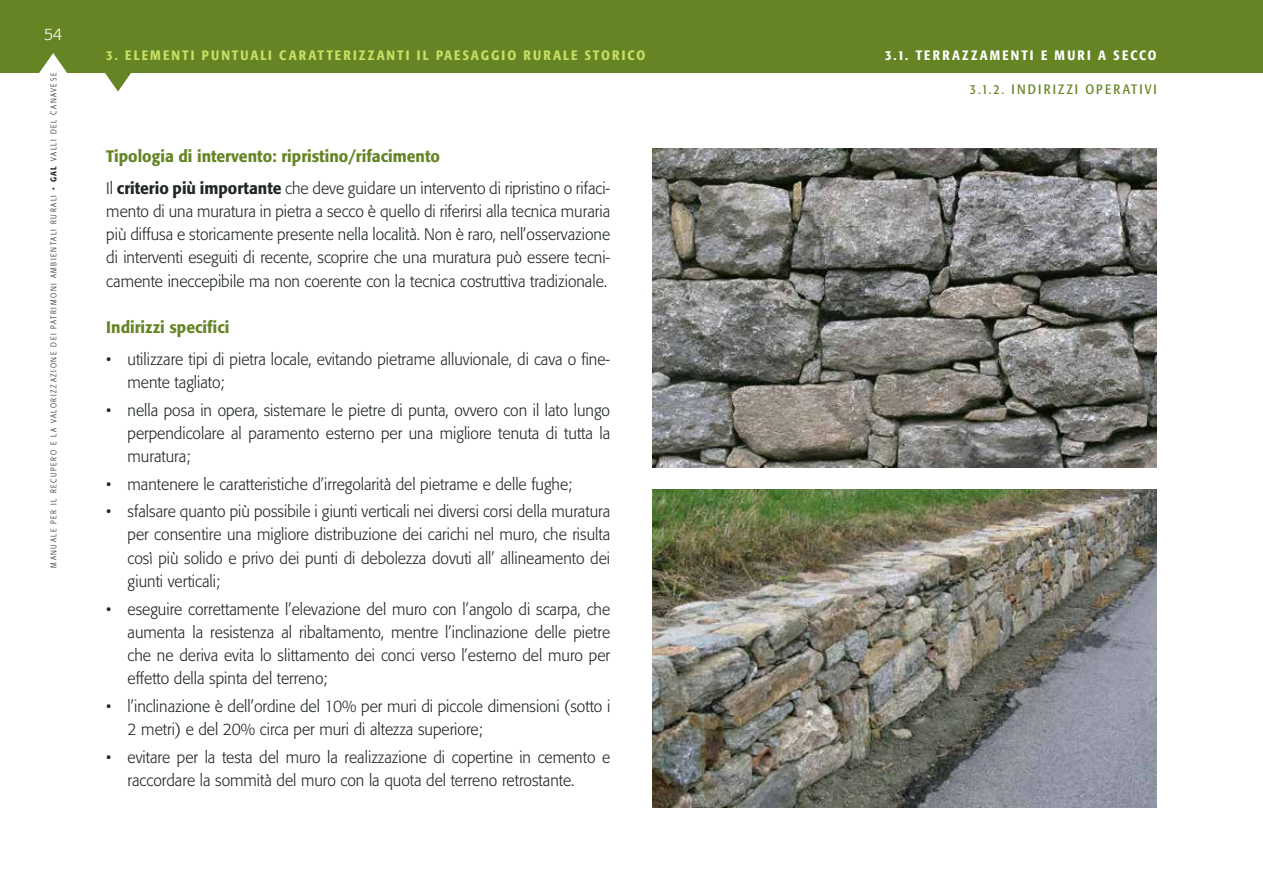
<style>
.page{position:relative;width:1263px;height:893px;background:#fff}
.page>*{position:absolute;margin:0;border:0;box-sizing:border-box;transform-origin:0 0}
.t1{font:300 16.5px/23.2px "Formata";color:#202724;scale:.95 1}
.t2{font:500 16.5px "Formata";color:#658525;scale:.95 1}
.t3{font:300 16.5px "Formata";color:#fff}
.t4{font:500 condensed 13.5px "Formata";letter-spacing:.14em;color:#c7df63}
.t5{font:500 condensed 13.5px "Formata";letter-spacing:.17em;color:#fff}
.t6{font:condensed 13.5px "Formata";letter-spacing:.15em;color:#658525}
.t7{font:300 condensed 8.25px "Formata";letter-spacing:.19em;color:#202724}
.s1{font-weight:500}
.s2{font-weight:500;color:#658525}
</style>
<div class="page">
<div style="left:0;top:0;width:1263px;height:72px;background:#658525"></div>
<svg style="left:38px;top:53px;width:31px;height:20px"></svg>
<svg style="left:102px;top:72px;width:31px;height:20px"></svg>
<img style="left:653px;top:149px;width:504px;height:319px">
<img style="left:653px;top:489px;width:504px;height:319px">
<p class="t3" style="left:44px;top:25px;width:20px">54</p>
<p class="t7" style="left:49px;top:568px;width:496px;rotate:-90deg">Manuale per il recupero e la valorizzazione dei patrimoni am bientali rurali • <span class="s1">GAL</span> Valli del Canavese</p>
<p class="t4" style="left:106px;top:47px;width:540px">3. ELEMENTI PUNTUALI CARATTERIZZANTI IL PAESAGGIO RURALE STORICO</p>
<p class="t1" style="left:106px;top:140px;width:532px;line-height:31.8px"><span class="s2">Tipologia di intervento: ripristino/rifacimento<br></span>Il <span class="s1">criterio più importante</span> che deve guidare un intervento di ripristino o rifaci-</p>
<p class="t1" style="left:106px;top:200px;width:532px;text-align:justify">mento di una muratura in pietra a secco è quello di riferirsi alla tecnica muraria più diffusa e storicamente presente nella località . Non è raro, nell’osservazione di interventi eseguiti di recente, scoprire che una muratura può essere tecni&shy;camente ineccepibile ma non coerente con la tecnica costruttiva tradizionale.</p>
<p class="t2" style="left:106px;top:317px;width:131px">Indirizzi specifici</p>
<p class="t1" style="left:128px;top:348px;width:509px;text-indent:-21px">• utilizzare tipi di pietra locale, evitando pietrame alluvionale, di cava o fine&shy;mente tagliato;</p>
<p class="t1" style="left:128px;top:398px;width:510px;text-align:justify;text-indent:-21px">• nella posa in opera, sistemare le pietre di punta, ovvero con il lato lungo perpendicolare al paramento esterno per una migliore tenuta di tutta la muratura;</p>
<p class="t1" style="left:106px;top:472px;width:492px">• mantenere le caratteristiche d’irregolarità del pietrame e delle fughe;</p>
<p class="t1" style="left:128px;top:500px;width:510px;text-align:justify;text-indent:-21px">• sfalsare quanto più possibile i giunti verticali nei diversi corsi della muratura per consentire una migliore distribuzione dei carichi nel muro, che risulta così più solido e privo dei punti di debolezza dovuti all’ allineamento dei giunti verticali;</p>
<p class="t1" style="left:128px;top:597px;width:510px;text-align:justify;text-indent:-21px">• eseguire correttamente l’elevazione del muro con l’angolo di scarpa, che aumenta la resistenza al ribaltamento, mentre l’inclinazione delle pietre che ne deriva evita lo slittamento dei conci verso l’esterno del muro per effetto della spinta del terreno;</p>
<p class="t1" style="left:128px;top:694px;width:510px;text-indent:-21px">• l’inclinazione è dell’ordine del 10% per muri di piccole dimensioni (sotto i<br>2 metri) e del 20% circa per muri di altezza superiore;</p>
<p class="t1" style="left:128px;top:745px;width:509px;text-indent:-21px">• evitare per la testa del muro la realizzazione di copertine in cemento e raccordare la sommità del muro con la quota del terreno retrostante.</p>
<p class="t5" style="left:885px;top:47px;width:273px">3.1. TERRAZZAMENTI E MURI A SECCO</p>
<p class="t6" style="left:970px;top:81px;width:188px">3.1.2. INDIRIZZI OPERATIVI</p>
</div>
